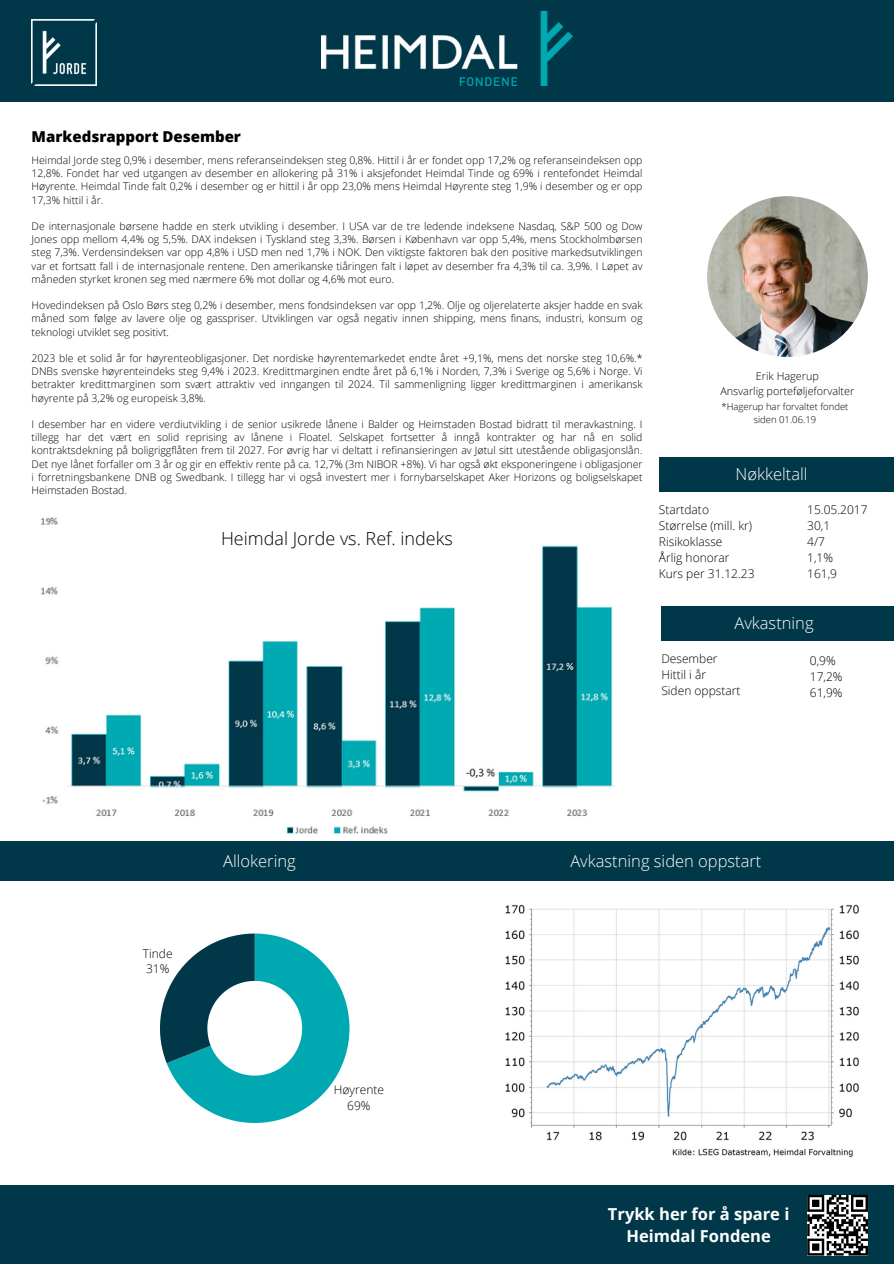
<style>
.page{position:relative;width:894px;height:1264px;background:#fff}
.page>*{position:absolute;margin:0;border:0;box-sizing:border-box;transform-origin:0 0}
.t1{font:300 18px "Open Sans";color:#000}
.t2{font:300 16.5px "Open Sans";color:#fff}
.t3{font:700 16.5px "Open Sans";color:#fff}
.t4{font:800 15px "Open Sans";color:#000}
.t5{font:300 12px "Open Sans";color:#000}
.t6{font:300 10.8px "Open Sans";color:#000}
.t7{font:300 10.5px/13.2px "Open Sans";color:#000;text-align:justify}
.t8{font:300 9.45px "Open Sans";color:#000}
</style>
<div class="page">
<div style="left:0;top:0;width:893px;height:102px;background:#003749"></div>
<img style="left:321px;top:11px;width:251px;height:74px">
<div style="left:0;top:1185px;width:893px;height:78px;background:#003749"></div>
<svg style="left:807px;top:1194px;width:60px;height:61px;background:#737474"></svg>
<img style="left:32px;top:20px;width:65px;height:65px">
<img style="left:706px;top:196px;width:161px;height:161px;border-radius:50%">
<div style="left:0;top:841px;width:893px;height:39px;background:#003749"></div>
<svg style="left:160px;top:933px;width:189px;height:189px"></svg>
<div style="left:661px;top:606px;width:232px;height:34px;background:#003749"></div>
<div style="left:658px;top:457px;width:235px;height:34px;background:#003749"></div>
<img style="left:41px;top:517px;width:573px;height:317px">
<img style="left:505px;top:904px;width:354px;height:254px">
<p class="t4" style="left:32px;top:126px;width:211px">Markedsrapport Desember</p>
<p class="t7" style="left:32px;top:153px;width:612px">Heimdal Jorde steg 0,9% i desember, mens referanseindeksen steg 0,8%. Hittil i år er fondet opp 17,2% og referanseindeksen opp 12,8%. Fondet har ved utgangen av desember en allokering på 31% i aksjefondet Heimdal Tinde og 69% i rentefondet Heimdal Høyrente. Heimdal Tinde falt 0,2% i desember og er hittil i år opp 23,0% mens Heimdal Høyrente steg 1,9% i desember og er opp 17,3% hittil i år.</p>
<p class="t7" style="left:32px;top:219px;width:612px">De internasjonale børsene hadde en sterk utvikling i desember. I USA var de tre ledende indeksene Nasdaq, S&amp;P 500 og Dow Jones opp mellom 4,4% og 5,5%. DAX indeksen i Tyskland steg 3,3%. Børsen i København var opp 5,4%, mens Stockholmbørsen steg 7,3%. Verdensindeksen var opp 4,8% i USD men ned 1,7% i NOK. Den viktigste faktoren bak den positive markedsutviklingen var et fortsatt fall i de internasjonale rentene. Den amerikanske tiåringen falt i løpet av desember fra 4,3% til ca. 3,9%. I Løpet av måneden styrket kronen seg med nærmere 6% mot dollar og 4,6% mot euro.</p>
<p class="t7" style="left:32px;top:298px;width:612px">Hovedindeksen på Oslo Børs steg 0,2% i desember, mens fondsindeksen var opp 1,2%. Olje og oljerelaterte aksjer hadde en svak måned som følge av lavere olje og gasspriser. Utviklingen var også negativ innen shipping, mens finans, industri, konsum og teknologi utviklet seg positivt.</p>
<p class="t7" style="left:32px;top:351px;width:612px">2023 ble et solid år for høyrenteobligasjoner. Det nordiske høyrentemarkedet endte året +9,1%, mens det norske steg 10,6%.* DNBs svenske høyrenteindeks steg 9,4% i 2023. Kredittmarginen endte året på 6,1% i Norden, 7,3% i Sverige og 5,6% i Norge. Vi betrakter kredittmarginen som svært attraktiv ved inngangen til 2024. Til sammenligning ligger kredittmarginen i amerikansk høyrente på 3,2% og europeisk 3,8%.</p>
<p class="t7" style="left:32px;top:417px;width:612px">I desember har en videre verdiutvikling i de senior usikrede lånene i Balder og Heimstaden Bostad bidratt til meravkastning. I tillegg har det vært en solid reprising av lånene i Floatel. Selskapet fortsetter å inngå kontrakter og har nå en solid kontraktsdekning på boligriggflåten frem til 2027. For øvrig har vi deltatt i refinansieringen av Jøtul sitt utestående obligasjonslån.<br>Det nye lånet forfaller om 3 år og gir en effektiv rente på ca. 12,7% (3m NIBOR +8%). Vi har også økt eksponeringene i obligasjoner i forretningsbankene DNB og Swedbank. I tillegg har vi også investert mer i fornybarselskapet Aker Horizons og boligselskapet Heimstaden Bostad.</p>
<p class="t1" style="left:221px;top:526px;width:233px">Heimdal Jorde vs. Ref. indeks</p>
<p class="t6" style="left:755px;top:369px;width:64px">Erik Hagerup</p>
<p class="t6" style="left:720px;top:383px;width:135px">Ansvarlig porteføljeforvalter</p>
<p class="t8" style="left:721px;top:400px;width:128px">*Hagerup har forvaltet fondet</p>
<p class="t8" style="left:753px;top:413px;width:64px">siden 01.06.19</p>
<p class="t2" style="left:735px;top:462px;width:73px">Nøkkeltall</p>
<p class="t5" style="left:658px;top:501px;width:52px">Startdato</p>
<p class="t5" style="left:658px;top:517px;width:95px">Størrelse (mill. kr)</p>
<p class="t5" style="left:658px;top:533px;width:65px">Risikoklasse</p>
<p class="t5" style="left:658px;top:549px;width:72px">Årlig honorar</p>
<p class="t5" style="left:658px;top:565px;width:97px">Kurs per 31.12.23</p>
<p class="t5" style="left:807px;top:501px;width:62px">15.05.2017</p>
<p class="t5" style="left:807px;top:517px;width:25px">30,1</p>
<p class="t5" style="left:807px;top:533px;width:19px">4/7</p>
<p class="t5" style="left:807px;top:549px;width:27px">1,1%</p>
<p class="t5" style="left:807px;top:565px;width:31px">161,9</p>
<p class="t2" style="left:734px;top:611px;width:81px">Avkastning</p>
<p class="t5" style="left:661px;top:650px;width:58px">Desember</p>
<p class="t5" style="left:661px;top:666px;width:46px">Hittil i år</p>
<p class="t5" style="left:661px;top:682px;width:81px">Siden oppstart</p>
<p class="t5" style="left:809px;top:652px;width:27px">0,9%</p>
<p class="t5" style="left:809px;top:668px;width:34px">17,2%</p>
<p class="t5" style="left:809px;top:684px;width:34px">61,9%</p>
<p class="t5" style="left:143px;top:945px;width:31px">Tinde</p>
<p class="t5" style="left:146px;top:960px;width:25px">31%</p>
<p class="t2" style="left:223px;top:849px;width:74px">Allokering</p>
<p class="t5" style="left:334px;top:1080px;width:52px">Høyrente</p>
<p class="t5" style="left:347px;top:1096px;width:25px">69%</p>
<p class="t2" style="left:570px;top:849px;width:192px">Avkastning siden oppstart</p>
<p class="t3" style="left:607px;top:1201px;width:183px">Trykk her for å spare i</p>
<p class="t3" style="left:626px;top:1224px;width:146px">Heimdal Fondene</p>
</div>
